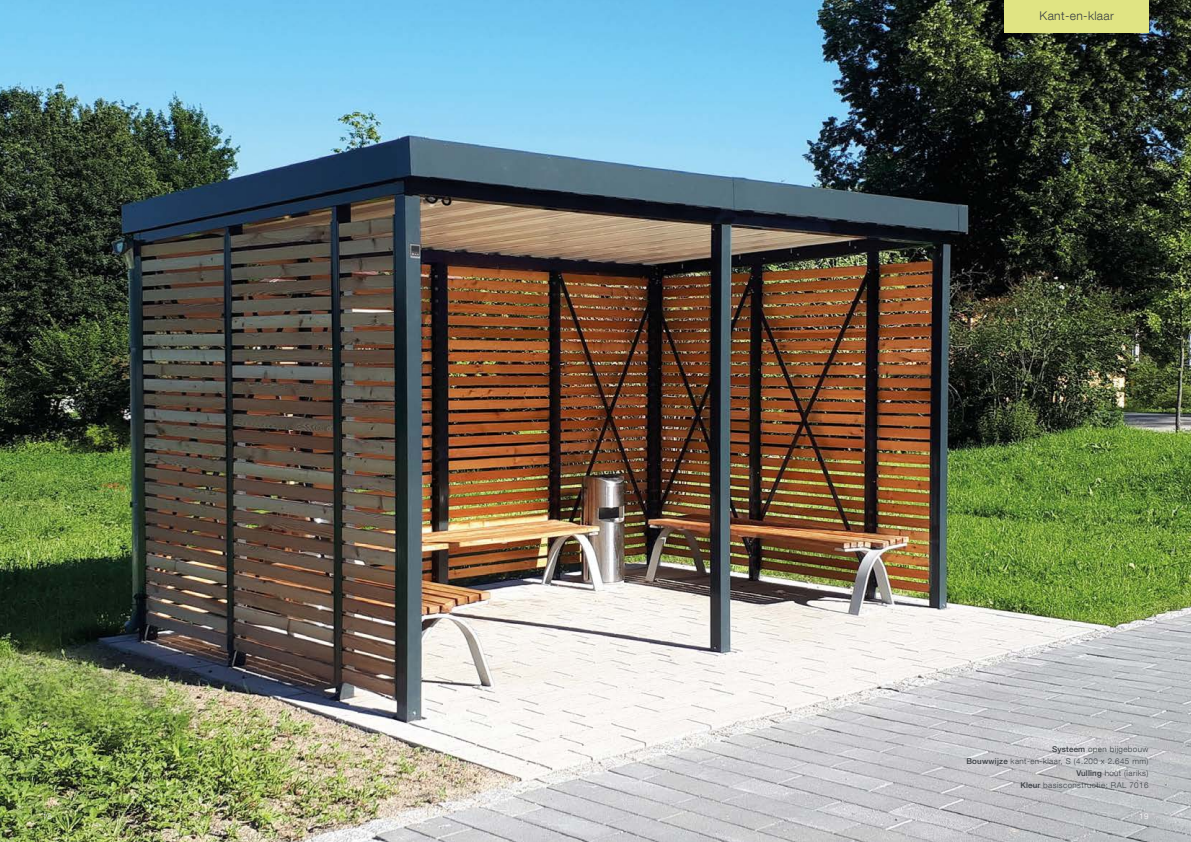
<style>
.page{position:relative;width:1191px;height:842px;background:#fff}
.page>*{position:absolute;margin:0;border:0;box-sizing:border-box;transform-origin:0 0}
.t1{font:300 12px "Helvetica Neue LT Com";letter-spacing:.03em;color:#393e42}
.t2{font:300 8px/12px "Helvetica Neue LT Com";letter-spacing:.05em;color:#393e42;text-align:right}
.t3{font:300 8px "Helvetica Neue LT Com";color:#fff}
.s1{font-weight:500}
</style>
<div class="page">
<img style="left:0;top:0;width:1191px;height:842px">
<div style="left:1005px;top:0;width:143px;height:32px;background:#e0e483"></div>
<h1 class="t1" style="left:1039px;top:9px;width:76px">Kant-en-klaar</h1>
<p class="t2" style="left:966px;top:743px;width:183px"><span class="s1">Systeem</span> open bijgebouw<br><span class="s1">Bouwwijze</span> kant-en-klaar, S (4.200 x 2.645 mm)<br><span class="s1">Vulling</span> hout (lariks)<br><span class="s1">Kleur</span> basisconstructie: RAL 7016</p>
<p class="t3" style="left:43px;top:811px;width:11px">18</p>
<p class="t3" style="left:1139px;top:811px;width:11px">19</p>
</div>
